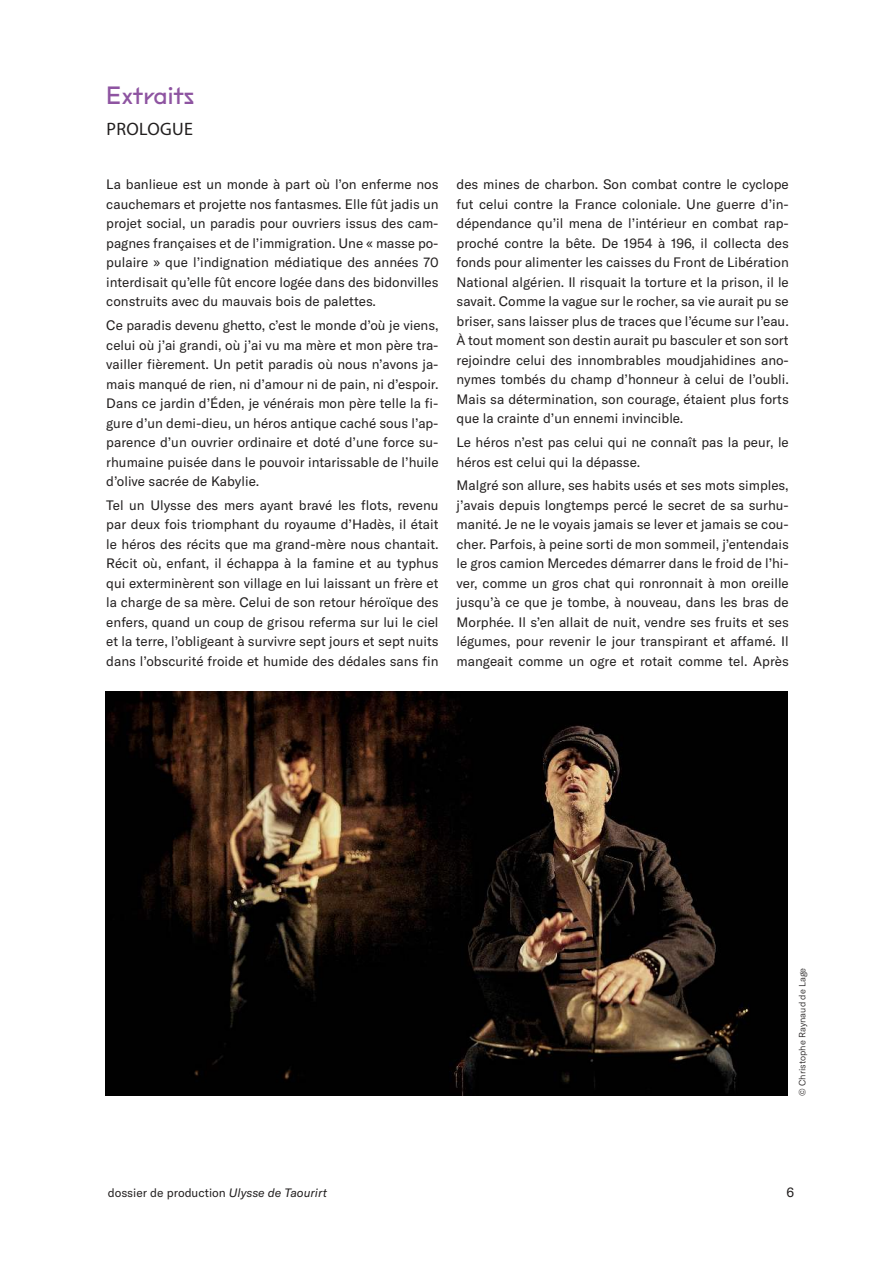
<style>
.page{position:relative;width:893px;height:1263px;background:#fff}
.page>*{position:absolute;margin:0;border:0;box-sizing:border-box;transform-origin:0 0}
.t1{font:24px "Fugue Tails";color:#8e54a1}
.t2{font:18px "Myriad Pro";letter-spacing:.02em;color:#221f1f}
.t3{font:13.5px/19.5px "GT America";color:#221f1f;text-align:justify}
.t4{font:12px "GT America";color:#221f1f}
.t5{font:300 9px "GT America";color:#221f1f}
.s1{font-style:italic}
</style>
<div class="page">
<img style="left:105px;top:691px;width:683px;height:405px">
<h1 class="t1" style="left:106px;top:86px;width:90px">Extraits</h1>
<h2 class="t2" style="left:106px;top:122px;width:88px">PROLOGUE</h2>
<p class="t3" style="left:106px;top:175px;width:334px">La banlieue est un monde à part où l’on enferme nos cauchemars et projette nos fantasmes. Elle fût jadis un projet social, un paradis pour ouvriers issus des cam&shy;pagnes françaises et de l’immigration. Une « masse po&shy;pulaire » que l’indignation médiatique des années 70 interdisait qu’elle fût encore logée dans des bidonvilles construits avec du mauvais bois de palettes.</p>
<p class="t3" style="left:106px;top:316px;width:334px">Ce paradis devenu ghetto, c’est le monde d’où je viens, celui où j’ai grandi, où j’ai vu ma mère et mon père tra&shy;vailler fièrement. Un petit paradis où nous n’avons ja&shy;mais manqué de rien, ni d’amour ni de pain, ni d’espoir.<br>Dans ce jardin d’Éden, je vénérais mon père telle la fi&shy;gure d’un demi-dieu, un héros antique caché sous l’ap&shy;parence d’un ouvrier ordinaire et doté d’une force su&shy;rhumaine puisée dans le pouvoir intarissable de l’huile d’olive sacrée de Kabylie.</p>
<p class="t3" style="left:106px;top:496px;width:334px">Tel un Ulysse des mers ayant bravé les flots, revenu par deux fois triomphant du royaume d’Hadès, il était le héros des récits que ma grand-mère nous chantait.<br>Récit où, enfant, il échappa à la famine et au typhus qui exterminèrent son village en lui laissant un frère et la charge de sa mère. Celui de son retour héroïque des enfers, quand un coup de grisou referma sur lui le ciel et la terre, l’obligeant à survivre sept jours et sept nuits dans l’obscurité froide et humide des dédales sans fin</p>
<p class="t3" style="left:457px;top:175px;width:334px">des mines de charbon. Son combat contre le cyclope fut celui contre la France coloniale. Une guerre d’in&shy;dépendance qu’il mena de l’intérieur en combat rap&shy;proché contre la bête. De 1954 à 196, il collecta des fonds pour alimenter les caisses du Front de Libération National algérien. Il risquait la torture et la prison, il le savait. Comme la vague sur le rocher, sa vie aurait pu se briser, sans laisser plus de traces que l’écume sur l’eau.<br>À tout moment son destin aurait pu basculer et son sort rejoindre celui des innombrables moudjahidines ano&shy;nymes tombés du champ d’honneur à celui de l’oubli.<br>Mais sa détermination, son courage, étaient plus forts que la crainte d’un ennemi invincible.</p>
<p class="t3" style="left:457px;top:433px;width:334px">Le héros n’est pas celui qui ne connaît pas la peur, le héros est celui qui la dépasse.</p>
<p class="t3" style="left:457px;top:476px;width:334px">Malgré son allure, ses habits usés et ses mots simples, j’avais depuis longtemps percé le secret de sa surhu&shy;manité. Je ne le voyais jamais se lever et jamais se cou&shy;cher. Parfois, à peine sorti de mon sommeil, j’entendais le gros camion Mercedes démarrer dans le froid de l’hi&shy;ver, comme un gros chat qui ronronnait à mon oreille jusqu’à ce que je tombe, à nouveau, dans les bras de Morphée. Il s’en allait de nuit, vendre ses fruits et ses légumes, pour revenir le jour transpirant et affamé. Il mangeait comme un ogre et rotait comme tel. Après</p>
<p class="t5" style="left:798px;top:1096px;width:130px;rotate:-90deg">© Christophe Raynaud de Lage</p>
<p class="t4" style="left:108px;top:1188px;width:221px">dossier de production <span class="s1">Ulysse de Taourirt</span></p>
<p class="t3" style="left:786px;top:1183px;width:9px">6</p>
</div>
